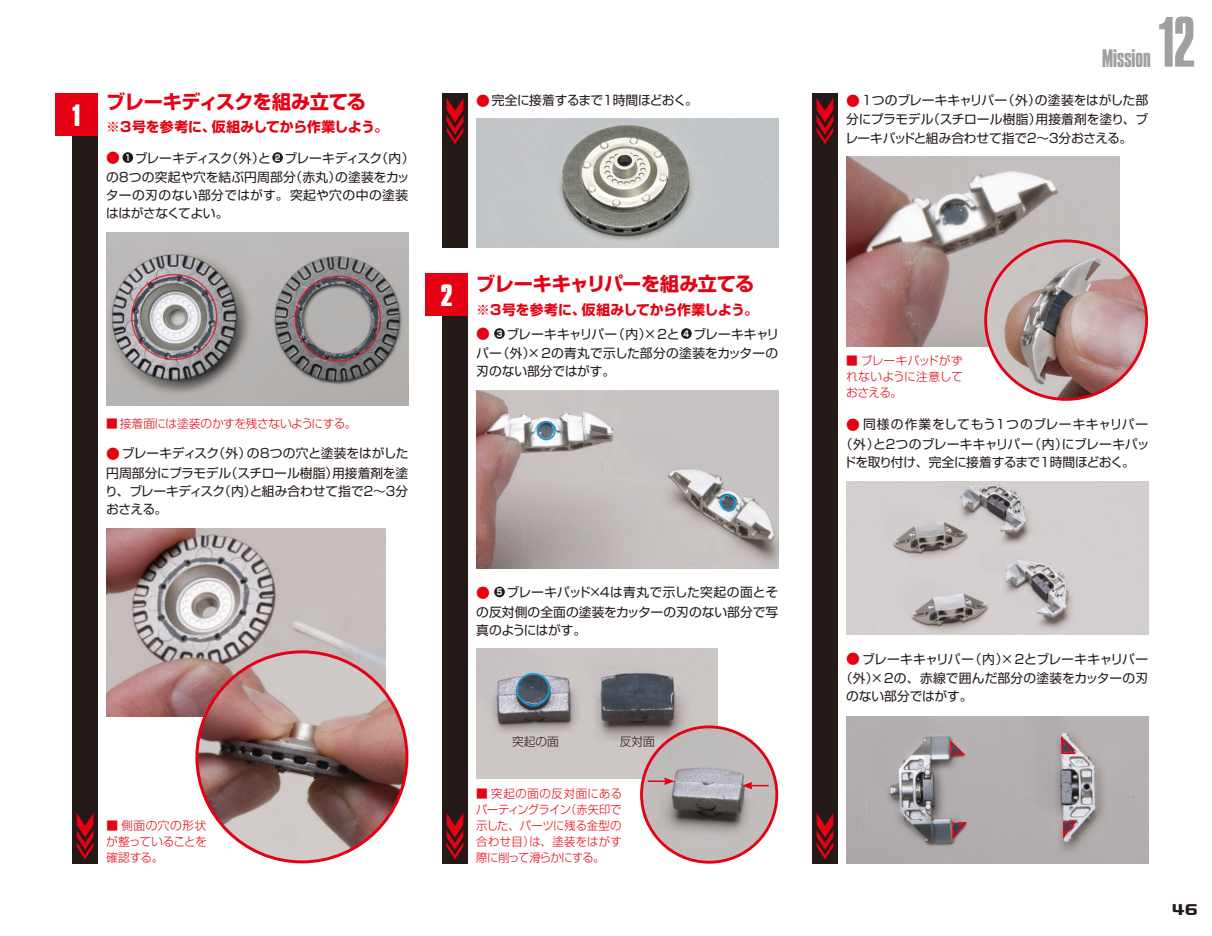
<style>
.page{position:relative;width:1212px;height:936px;background:#fff}
.page>*{position:absolute;margin:0;border:0;box-sizing:border-box;transform-origin:0 0}
.t1{font:61.05px "Press Gothic";color:#a0a0a1}
.t2{font:700 26.55px "Compacta BT";color:#fff}
.t3{font:21.75px "Press Gothic";color:#a0a0a1}
.t4{font:700 19.2px "Shin Go Pro";letter-spacing:-.035em;color:#e60013}
.t5{font:700 13.8px "Shin Go Pro";letter-spacing:-.005em;color:#e60013}
.t6{font:700 13.2px "Ro G San Srf Std";color:#231916;scale:1.25 1}
.t7{font:12.75px/19.8px "Shin Go Pro";letter-spacing:-.01em;color:#231916}
.t8{font:12.75px/19.6px "Shin Go Pro";letter-spacing:.01em;color:#231916;text-align:center}
.t9{font:12.75px/18.1px "Shin Go Pro";letter-spacing:-.035em;color:#231916}
.t10{font:12.75px/18.1px "Shin Go Pro";letter-spacing:.025em;color:#231916}
.t11{font:12.75px "Shin Go Pro";letter-spacing:-.03em;color:#231916}
.t12{font:12.75px "Shin Go Pro";letter-spacing:-.055em;color:#231916}
.t13{font:12.75px "Shin Go Pro";letter-spacing:-.05em;color:#231916}
.t14{font:300 11.7px/15.9px "Shin Go Pro";letter-spacing:-.025em;color:#e60013;text-align:justify}
.t15{font:300 11.7px "Shin Go Pro";color:#231916}
.s1{font-size:13.8px;color:#e60013}
.s2{font-weight:700;font-size:8.55px;color:#fff}
</style>
<div class="page">
<img style="left:106px;top:232px;width:302px;height:173px">
<img style="left:846px;top:157px;width:273px;height:189px">
<img style="left:846px;top:481px;width:302px;height:154px">
<div style="left:122px;top:152px;width:11px;height:11px;background:#231916;border-radius:50%"></div>
<div style="left:272px;top:152px;width:11px;height:11px;background:#231916;border-radius:50%"></div>
<div style="left:494px;top:328px;width:11px;height:11px;background:#231916;border-radius:50%"></div>
<div style="left:681px;top:328px;width:11px;height:11px;background:#231916;border-radius:50%"></div>
<div style="left:72px;top:94px;width:26px;height:769px;background:#231916"></div>
<div style="left:442px;top:94px;width:26px;height:154px;background:#231916"></div>
<div style="left:812px;top:94px;width:26px;height:769px;background:#231916"></div>
<div style="left:442px;top:273px;width:26px;height:590px;background:#231916"></div>
<div style="left:55px;top:94px;width:43px;height:42px;background:#e60013"></div>
<div style="left:425px;top:273px;width:43px;height:43px;background:#e60013"></div>
<svg style="left:446px;top:813px;width:17px;height:46px"></svg>
<svg style="left:816px;top:813px;width:17px;height:46px"></svg>
<svg style="left:77px;top:813px;width:16px;height:46px"></svg>
<svg style="left:447px;top:98px;width:16px;height:46px"></svg>
<svg style="left:816px;top:98px;width:17px;height:46px"></svg>
<div style="left:131px;top:274px;width:86px;height:86px;border:2px solid #e60013;border-radius:50%"></div>
<img style="left:106px;top:528px;width:279px;height:188px">
<img style="left:197px;top:651px;width:210px;height:210px;border-radius:105px">
<div style="left:295px;top:275px;width:86px;height:87px;border:2px solid #e60013;border-radius:50%"></div>
<img style="left:476px;top:119px;width:302px;height:129px">
<img style="left:476px;top:391px;width:302px;height:177px">
<div style="left:537px;top:421px;width:19px;height:19px;border:2px solid #00a1e9;border-radius:50%"></div>
<div style="left:720px;top:494px;width:16px;height:16px;border:2px solid #00a1e9;border-radius:50%"></div>
<div style="left:494px;top:586px;width:11px;height:11px;background:#231916;border-radius:50%"></div>
<img style="left:476px;top:648px;width:241px;height:130px">
<div style="left:517px;top:673px;width:33px;height:33px;border:2px solid #00a1e9;border-radius:50%"></div>
<img style="left:985px;top:241px;width:161px;height:158px">
<div style="left:984px;top:239px;width:164px;height:162px;border:3px solid #e60013;border-radius:50%"></div>
<img style="left:846px;top:716px;width:302px;height:147px">
<svg style="left:949px;top:740px;width:18px;height:15px"></svg>
<svg style="left:952px;top:821px;width:17px;height:20px"></svg>
<svg style="left:1060px;top:736px;width:17px;height:18px"></svg>
<svg style="left:1062px;top:820px;width:16px;height:20px"></svg>
<img style="left:641px;top:726px;width:136px;height:136px;border-radius:68px">
<div style="left:640px;top:725px;width:138px;height:138px;border:3px solid #e60013;border-radius:50%"></div>
<svg style="left:742px;top:781px;width:27px;height:8px"></svg>
<svg style="left:648px;top:777px;width:26px;height:8px"></svg>
<h2 class="t2" style="left:72px;top:99px;width:10px">1</h2>
<h3 class="t4" style="left:106px;top:86px;width:261px">ブレーキディスクを組み立てる</h3>
<p class="t5" style="left:106px;top:116px;width:283px">※３号を参考に、仮組みしてから作業しよう。</p>
<p class="t7" style="left:106px;top:146px;width:310px"><span class="s1">●</span> <span class="s2">1</span> ブレーキディスク（外）と <span class="s2">2</span> ブレーキディスク（内）の８つの突起や穴を結ぶ円周部分（赤丸）の塗装をカッ</p>
<p class="t10" style="left:106px;top:185px;width:304px">ターの刃のない部分ではがす。突起や穴の中の塗装ははがさなくてよい。</p>
<p class="t14" style="left:106px;top:414px;width:252px">■ 接着面には塗装のかすを残さないようにする。</p>
<p class="t7" style="left:106px;top:442px;width:304px"><span class="s1">●</span> ブレーキディスク（外）の８つの穴と塗装をはがした円周部分にプラモデル（スチロール樹脂）用接着剤を塗</p>
<p class="t9" style="left:105px;top:480px;width:305px">り、ブレーキディスク（内）と組み合わせて指で２〜３分おさえる。</p>
<p class="t13" style="left:476px;top:90px;width:223px"><span class="s1">●</span> 完全に接着するまで１時間ほどおく。</p>
<h2 class="t2" style="left:440px;top:279px;width:14px">2</h2>
<h3 class="t4" style="left:476px;top:268px;width:279px">ブレーキキャリパーを組み立てる</h3>
<p class="t5" style="left:476px;top:298px;width:283px">※３号を参考に、仮組みしてから作業しよう。</p>
<p class="t7" style="left:476px;top:322px;width:305px"><span class="s1">●</span> <span class="s2">3</span> ブレーキキャリパー（内）×２と <span class="s2">4</span> ブレーキキャリパー（外）×２の青丸で示した部分の塗装をカッターの</p>
<p class="t7" style="left:476px;top:360px;width:140px">刃のない部分ではがす。</p>
<p class="t7" style="left:476px;top:580px;width:303px"><span class="s1">●</span> <span class="s2">5</span> ブレーキパッド×４は青丸で示した突起の面とその反対側の全面の塗装をカッターの刃のない部分で写</p>
<p class="t9" style="left:476px;top:619px;width:111px">真のようにはがす。</p>
<p class="t14" style="left:106px;top:816px;width:102px">■ 側面の穴の形状が整っていることを確認する。</p>
<p class="t15" style="left:512px;top:731px;width:48px">突起の面</p>
<p class="t15" style="left:620px;top:731px;width:37px">反対面</p>
<p class="t14" style="left:476px;top:784px;width:147px">■ 突起の面の反対面にあるパーティングライン（赤矢印で示した、パーツに残る金型の合わせ目）は、塗装をはがす際に削って滑らかにする。</p>
<h3 class="t3" style="left:1102px;top:44px;width:50px">Mission</h3>
<h1 class="t1" style="left:1158px;top:3px;width:38px">12</h1>
<p class="t7" style="left:846px;top:89px;width:304px"><span class="s1">●</span>１つのブレーキキャリパー（外）の塗装をはがした部分にプラモデル（スチロール樹脂）用接着剤を塗り、ブ</p>
<p class="t11" style="left:845px;top:127px;width:288px">レーキパッドと組み合わせて指で２〜３分おさえる。</p>
<p class="t14" style="left:846px;top:351px;width:118px">■ ブレーキパッドがずれないように注意しておさえる。</p>
<p class="t8" style="left:840px;top:413px;width:311px"><span class="s1">●</span> 同様の作業をしてもう１つのブレーキキャリパー（外）と２つのブレーキキャリパー（内）にブレーキパッ</p>
<p class="t12" style="left:843px;top:451px;width:293px">ドを取り付け、完全に接着するまで１時間ほどおく。</p>
<p class="t7" style="left:840px;top:647px;width:310px;text-align:center"><span class="s1">●</span> ブレーキキャリパー（内）×２とブレーキキャリパー（外）×２の、赤線で囲んだ部分の塗装をカッターの刃</p>
<p class="t7" style="left:846px;top:685px;width:128px">のない部分ではがす。</p>
<p class="t6" style="left:1172px;top:900px;width:22px">46</p>
</div>
